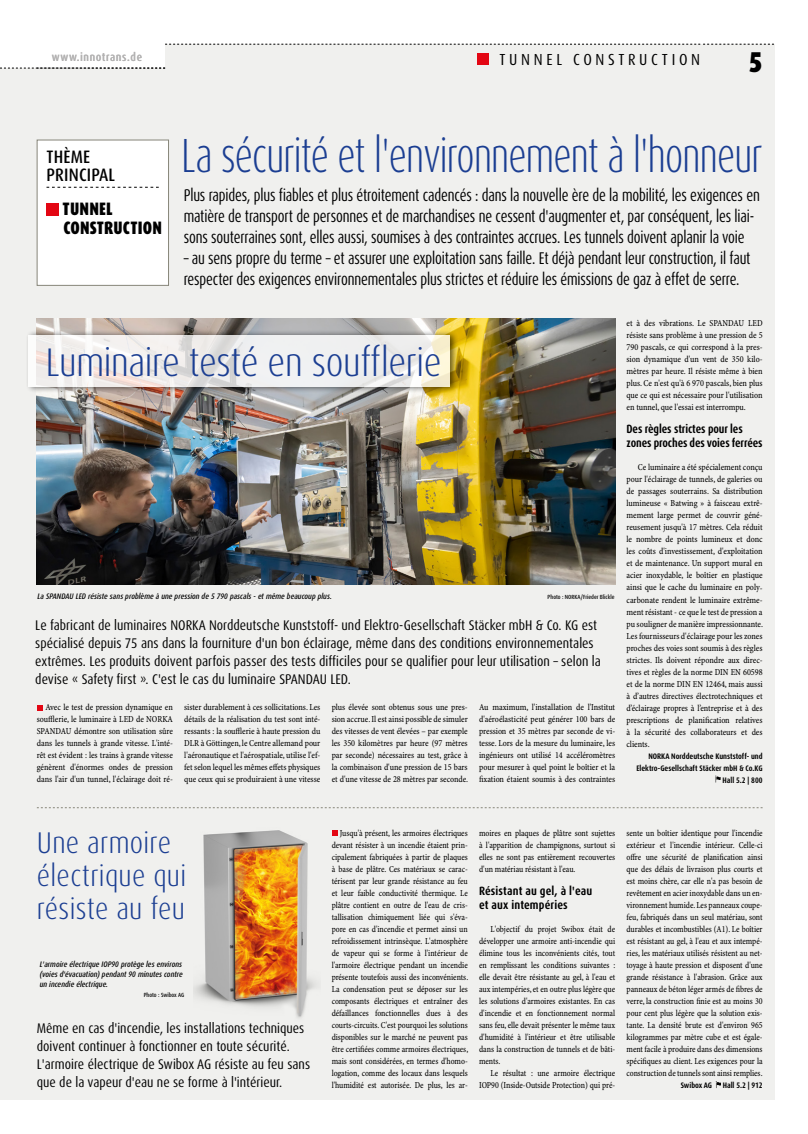
<style>
.page{position:relative;width:808px;height:1134px;background:#fff}
.page>*{position:absolute;margin:0;border:0;box-sizing:border-box;transform-origin:0 0}
.t1{font:300 condensed 48px "Dax OT";letter-spacing:-.02em;color:#1b3e92;scale:.85 1}
.t2{font:300 condensed 40px "Dax OT";letter-spacing:-.01em;color:#1b3e92}
.t3{font:300 condensed 30px/33px "Dax OT";letter-spacing:.01em;color:#1b3e92}
.t4{font:900 condensed 28.7px "Dax OT";color:#000}
.t5{font:900 condensed 18px/19px "Dax OT";letter-spacing:.01em;color:#000;scale:.95 1}
.t6{font:500 condensed 18px/18px "Dax OT";letter-spacing:.01em;color:#000}
.t7{font:condensed 17px/21px "Dax OT";letter-spacing:-.01em;color:#000;scale:.88 1}
.t8{font:condensed 16px "Dax OT";letter-spacing:.23em;color:#000}
.t9{font:condensed 14px/18px "Dax OT";color:#000}
.t10{font:700 condensed 12px/14px "Dax OT";letter-spacing:-.01em;color:#000}
.t11{font:700 condensed 12px/14px "Dax OT";letter-spacing:.01em;color:#000}
.t12{font:500 condensed 11.6px "Dax OT";letter-spacing:.06em;color:#b3b2b2}
.t13{font:9.2px/12px "Minion Pro Cn Capt";letter-spacing:-.005em;color:#000;text-align:justify;scale:.92 1}
.t14{font:9.2px/12px "Minion Pro Cn Capt";letter-spacing:-.005em;color:#000;text-align:justify;scale:.95 1}
.t15{font:italic 500 condensed 8px/10px "Dax OT";color:#000;text-align:justify}
.t16{font:700 condensed 8px/12px "Dax OT";color:#000;text-align:right}
.t17{font:500 condensed 6px "Dax OT";color:#000}
</style>
<div class="page">
<div style="left:0;top:44px;width:775px;height:1055px;background:#f0f0ee"></div>
<div style="left:0;top:28px;width:165px;height:40px;background:#fff"></div>
<svg style="left:165px;top:44px;width:609px;height:1px"></svg>
<svg style="left:0;top:68px;width:165px;height:1px"></svg>
<div style="left:478px;top:53px;width:11px;height:12px;background:#e30613"></div>
<img style="left:37px;top:319px;width:578px;height:265px">
<svg style="left:37px;top:705px;width:6px;height:5px"></svg>
<div style="left:25px;top:330px;width:433px;height:63px;background:#000;opacity:.75"></div>
<svg style="left:28px;top:336px;width:421px;height:51px"></svg>
<svg style="left:715px;top:775px;width:5px;height:7px"></svg>
<div style="left:37px;top:140px;width:132px;height:146px;background:#fff;border:1px solid #87867a"></div>
<svg style="left:47px;top:187px;width:112px;height:1px"></svg>
<div style="left:47px;top:203px;width:12px;height:12px;background:#e30613"></div>
<svg style="left:37px;top:807px;width:726px;height:1px"></svg>
<svg style="left:716px;top:1081px;width:5px;height:7px"></svg>
<svg style="left:332px;top:830px;width:6px;height:6px"></svg>
<img style="left:194px;top:830px;width:123px;height:188px">
<p class="t12" style="left:52px;top:50px;width:92px">www.innotrans.de</p>
<h3 class="t8" style="left:500px;top:49px;width:202px">TUNNEL CONSTRUCTION</h3>
<h3 class="t4" style="left:749px;top:44px;width:16px">5</h3>
<h3 class="t6" style="left:47px;top:148px;width:70px">THÈME<br>PRINCIPAL</h3>
<h3 class="t5" style="left:63px;top:200px;width:106px">TUNNEL<br>CONSTRUCTION</h3>
<h1 class="t1" style="left:181px;top:125px;width:685px">La sécurité et l'environnement à l'honneur</h1>
<p class="t7" style="left:184px;top:185px;width:656px">Plus rapides, plus fiables et plus étroitement cadencés : dans la nouvelle ère de la mobilité, les exigences en matière de transport de personnes et de marchandises ne cessent d'augmenter et, par conséquent, les liai&shy;sons souterraines sont, elles aussi, soumises à des contraintes accrues. Les tunnels doivent aplanir la voie</p>
<h3 class="t7" style="left:184px;top:248px;width:646px">– au sens propre du terme – et assurer une exploitation sans faille. Et déjà pendant leur construction, il faut respecter des exigences environnementales plus strictes et réduire les émissions de gaz à effet de serre.</h3>
<h2 class="t2" style="left:45px;top:337px;width:398px">Luminaire testé en soufflerie</h2>
<p class="t15" style="left:38px;top:591px;width:296px">La SPANDAU LED résiste sans problème à une pression de 5 790 pascals - et même beaucoup plus.</p>
<p class="t17" style="left:548px;top:593px;width:69px">Photo : NORKA/Frieder Blickle</p>
<p class="t9" style="left:35px;top:616px;width:567px">Le fabricant de luminaires NORKA Norddeutsche Kunststoff- und Elektro-Gesellschaft Stäcker mbH &amp; Co. KG est spécialisé depuis 75 ans dans la fourniture d'un bon éclairage, même dans des conditions environnementales extrêmes. Les produits doivent parfois passer des tests difficiles pour se qualifier pour leur utilisation – selon la devise « Safety first ». C'est le cas du luminaire SPANDAU LED.</p>
<p class="t14" style="left:37px;top:702px;width:145px;text-indent:9px">Avec le test de pression dynamique en soufflerie, le luminaire à LED de NORKA SPANDAU démontre son utilisation sûre dans les tunnels à grande vitesse. L'inté&shy;rêt est évident : les trains à grande vitesse génèrent d'énormes ondes de pression dans l'air d'un tunnel, l'éclairage doit ré-</p>
<p class="t14" style="left:184px;top:702px;width:145px">sister durablement à ces sollicitations. Les détails de la réalisation du test sont inté&shy;ressants : la soufflerie à haute pression du DLR à Göttingen, le Centre allemand pour l'aéronautique et l'aérospatiale, utilise l'ef&shy;fet selon lequel les mêmes effets physiques que ceux qui se produiraient à une vitesse</p>
<p class="t14" style="left:332px;top:702px;width:145px">plus élevée sont obtenus sous une pres&shy;sion accrue. Il est ainsi possible de simuler des vitesses de vent élevées – par exemple les 350 kilomètres par heure (97 mètres par seconde) nécessaires au test, grâce à la combinaison d'une pression de 15 bars et d'une vitesse de 28 mètres par seconde.</p>
<p class="t14" style="left:479px;top:702px;width:145px">Au maximum, l'installation de l'Institut d'aéroélasticité peut générer 100 bars de pression et 35 mètres par seconde de vi&shy;tesse. Lors de la mesure du luminaire, les ingénieurs ont utilisé 14 accéléromètres pour mesurer à quel point le boîtier et la fixation étaient soumis à des contraintes</p>
<p class="t14" style="left:626px;top:318px;width:145px">et à des vibrations. Le SPANDAU LED résiste sans problème à une pression de 5<br>790 pascals, ce qui correspond à la pres&shy;sion dynamique d'un vent de 350 kilo&shy;mètres par heure. Il résiste même à bien plus. Ce n'est qu'à 6 970 pascals, bien plus que ce qui est nécessaire pour l'utilisation en tunnel, que l'essai est interrompu.</p>
<h3 class="t10" style="left:626px;top:422px;width:138px">Des règles strictes pour les zones proches des voies ferrées</h3>
<p class="t14" style="left:626px;top:462px;width:145px;text-indent:11px">Ce luminaire a été spécialement conçu pour l'éclairage de tunnels, de galeries ou de passages souterrains. Sa distribution lumineuse « Batwing » à faisceau extrê&shy;mement large permet de couvrir géné&shy;reusement jusqu'à 17 mètres. Cela réduit le nombre de points lumineux et donc les coûts d'investissement, d'exploitation et de maintenance. Un support mural en acier inoxydable, le boîtier en plastique ainsi que le cache du luminaire en poly&shy;carbonate rendent le luminaire extrême&shy;ment résistant - ce que le test de pression a pu souligner de manière impressionnante.<br>Les fournisseurs d'éclairage pour les zones proches des voies sont soumis à des règles strictes. Ils doivent répondre aux direc&shy;tives et règles de la norme DIN EN 60598 et de la norme DIN EN 12464, mais aussi à d’autres directives électrotechniques et d’éclairage propres à l’entreprise et à des prescriptions de planification relatives à la sécurité des collaborateurs et des clients.</p>
<p class="t16" style="left:636px;top:750px;width:128px">NORKA Norddeutsche Kunststoff- und<br>Elektro-Gesellschaft Stäcker mbH &amp; Co.KG<br>Hall 5.2 | 800</p>
<h3 class="t3" style="left:37px;top:826px;width:151px">Une armoire électrique qui résiste au feu</h3>
<p class="t15" style="left:40px;top:960px;width:145px">L'armoire électrique IOP90 protège les environs (voies d'évacuation) pendant 90 minutes contre un incendie électrique.</p>
<p class="t17" style="left:144px;top:991px;width:42px">Photo : Swibox AG</p>
<h3 class="t9" style="left:37px;top:1019px;width:275px">Même en cas d'incendie, les installations techniques doivent continuer à fonctionner en toute sécurité.<br>L'armoire électrique de Swibox AG résiste au feu sans que de la vapeur d'eau ne se forme à l'intérieur.</h3>
<p class="t13" style="left:332px;top:827px;width:150px;text-indent:8px">Jusqu'à présent, les armoires électriques devant résister à un incendie étaient prin&shy;cipalement fabriquées à partir de plaques à base de plâtre. Ces matériaux se carac&shy;térisent par leur grande résistance au feu et leur faible conductivité thermique. Le plâtre contient en outre de l'eau de cris&shy;tallisation chimiquement liée qui s'éva&shy;pore en cas d'incendie et permet ainsi un refroidissement intrinsèque. L'atmosphère de vapeur qui se forme à l'intérieur de l'armoire électrique pendant un incendie présente toutefois aussi des inconvénients.<br>La condensation peut se déposer sur les composants électriques et entraîner des défaillances fonctionnelles dues à des courts-circuits. C'est pourquoi les solutions disponibles sur le marché ne peuvent pas être certifiées comme armoires électriques, mais sont considérées, en termes d'homo&shy;logation, comme des locaux dans lesquels l'humidité est autorisée. De plus, les ar-</p>
<p class="t13" style="left:479px;top:827px;width:149px">moires en plaques de plâtre sont sujettes à l'apparition de champignons, surtout si elles ne sont pas entièrement recouvertes d'un matériau résistant à l'eau.</p>
<h3 class="t11" style="left:479px;top:884px;width:115px">Résistant au gel, à l'eau et aux intempéries</h3>
<p class="t13" style="left:479px;top:923px;width:150px;text-indent:11px">L'objectif du projet Swibox était de développer une armoire anti-incendie qui élimine tous les inconvénients cités, tout en remplissant les conditions suivantes : elle devait être résistante au gel, à l'eau et aux intempéries, et en outre plus légère que les solutions d'armoires existantes. En cas d'incendie et en fonctionnement normal sans feu, elle devait présenter le même taux d'humidité à l'intérieur et être utilisable dans la construction de tunnels et de bâti&shy;ments.</p>
<p class="t13" style="left:479px;top:1067px;width:149px;text-align:right">Le résultat : une armoire électrique<br>IOP90 (Inside-Outside Protection) qui pré-</p>
<p class="t13" style="left:626px;top:827px;width:149px">sente un boîtier identique pour l'incendie extérieur et l'incendie intérieur. Celle-ci offre une sécurité de planification ainsi que des délais de livraison plus courts et est moins chère, car elle n'a pas besoin de revêtement en acier inoxydable dans un en&shy;vironnement humide. Les panneaux coupe&shy;feu, fabriqués dans un seul matériau, sont durables et incombustibles (A1). Le boîtier est résistant au gel, à l'eau et aux intempé&shy;ries, les matériaux utilisés résistent au net&shy;toyage à haute pression et disposent d'une grande résistance à l'abrasion. Grâce aux panneaux de béton léger armés de fibres de verre, la construction finie est au moins 30 pour cent plus légère que la solution exis&shy;tante. La densité brute est d'environ 965 kilogrammes par mètre cube et est égale&shy;ment facile à produire dans des dimensions spécifiques au client. Les exigences pour la construction de tunnels sont ainsi remplies.</p>
<p class="t16" style="left:681px;top:1079px;width:33px">Swibox AG</p>
<p class="t16" style="left:723px;top:1079px;width:41px">Hall 5.2 | 912</p>
</div>
